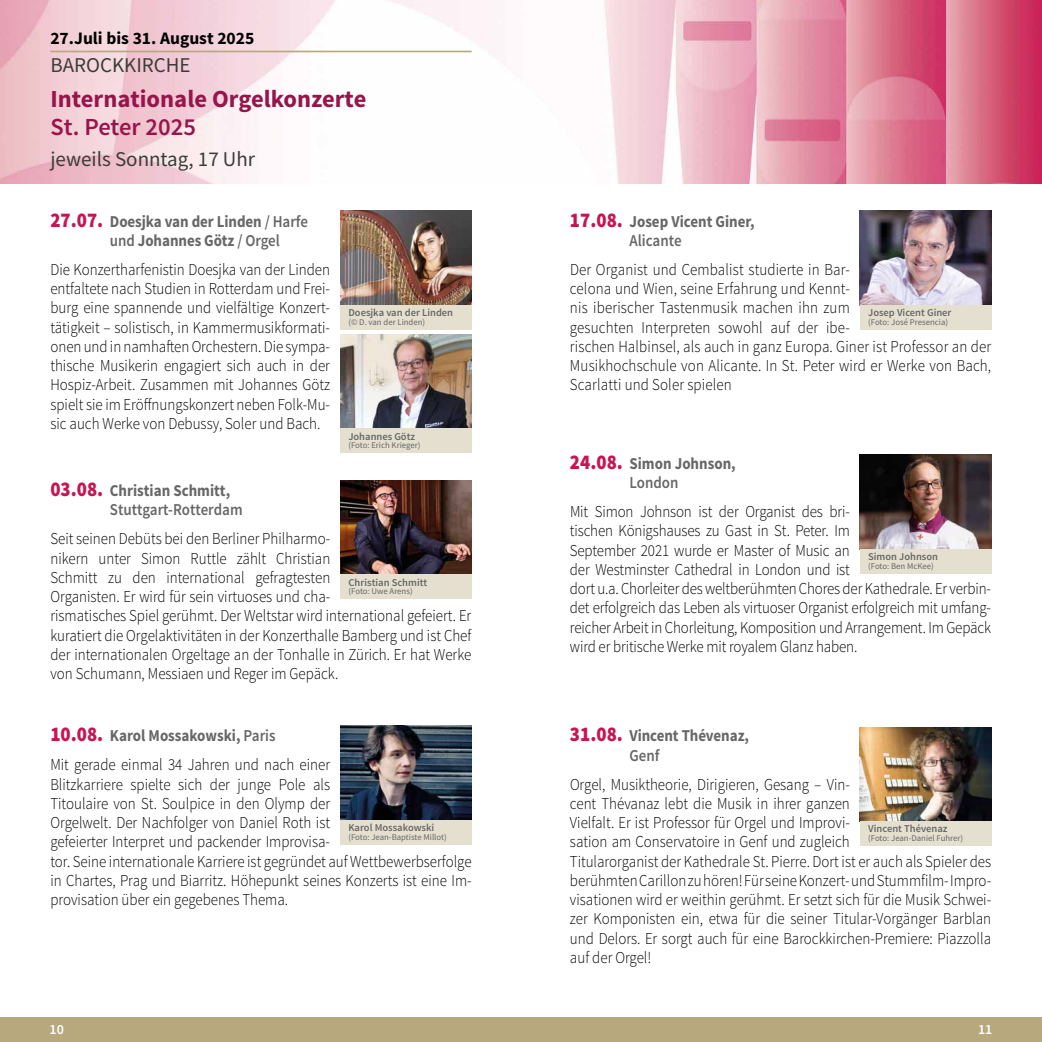
<style>
.page{position:relative;width:1042px;height:1042px;background:#fff}
.page>*{position:absolute;margin:0;border:0;box-sizing:border-box;transform-origin:0 0}
.t1{font:700 24.5px "Source Sans Pro";color:#96154b}
.t2{font:600 24.5px "Source Sans Pro";color:#96154b}
.t3{font:21px "Source Sans Pro";color:#3c3c3b}
.t4{font:700 17.5px "Source Sans Pro";color:#000}
.t5{font:300 16.62px/19.2px "Source Sans Pro";color:#000;scale:.9 1}
.t6{font:700 16.62px/19.2px "Source Sans Pro";letter-spacing:-.005em;color:#666766;scale:.9 1}
.t7{font:600 16.62px/19.2px "Source Sans Pro";color:#666766;scale:.9 1}
.t8{font:600 14px "Source Sans Pro";color:#fff}
.t9{font:600 10.5px "Source Sans Pro";color:#666766}
.t10{font:8.75px "Source Sans Pro";color:#666766}
.s1{font-weight:900;font-size:21px;color:#c71553}
.s2{font-weight:600}
.s3{font-weight:700}
.s4{font-weight:700;color:#666766}
.s5{font-weight:600;color:#666766}
</style>
<div class="page">
<div style="left:0;top:1017px;width:1042px;height:25px;background:#b7a87e"></div>
<img style="left:0;top:0;width:1042px;height:184px">
<hr style="left:50px;top:51px;width:421px;height:1px;background:#b7a87e">
<img style="left:340px;top:480px;width:131px;height:94px">
<div style="left:340px;top:574px;width:131px;height:25px;background:#e5dfd0"></div>
<img style="left:860px;top:211px;width:131px;height:94px">
<div style="left:860px;top:305px;width:131px;height:25px;background:#e5dfd0"></div>
<img style="left:860px;top:727px;width:131px;height:94px">
<div style="left:860px;top:821px;width:131px;height:25px;background:#e5dfd0"></div>
<img style="left:340px;top:211px;width:131px;height:94px">
<div style="left:340px;top:305px;width:131px;height:25px;background:#e5dfd0"></div>
<img style="left:340px;top:334px;width:131px;height:94px">
<div style="left:340px;top:428px;width:131px;height:25px;background:#e5dfd0"></div>
<img style="left:340px;top:725px;width:131px;height:95px">
<div style="left:340px;top:820px;width:131px;height:24px;background:#e5dfd0"></div>
<img style="left:860px;top:455px;width:131px;height:94px">
<div style="left:860px;top:549px;width:131px;height:25px;background:#e5dfd0"></div>
<p class="t4" style="left:50px;top:27px;width:205px">27.Juli bis 31. August 2025</p>
<p class="t3" style="left:50px;top:52px;width:142px">BAROCKKIRCHE</p>
<h1 class="t1" style="left:50px;top:83px;width:317px">Internationale Orgelkonzerte</h1>
<h1 class="t2" style="left:50px;top:111px;width:147px">St. Peter 2025</h1>
<p class="t3" style="left:50px;top:146px;width:206px">jeweils Sonntag, 17 Uhr</p>
<p class="t6" style="left:110px;top:212px;width:222px;text-indent:-60px"><span class="s1">27.07.</span> Doesjka van der Linden <span class="s2">/ Harfe und</span> Johannes Götz <span class="s2">/ Orgel</span></p>
<p class="t5" style="left:50px;top:260px;width:312px;text-align:justify">Die Konzertharfenistin Doesjka van der Linden entfaltete nach Studien in Rotterdam und Frei&shy;burg eine spannende und vielfältige Konzert&shy;tätigkeit – solistisch, in Kammermusikformati&shy;onen und in namhaften Orchestern. Die sympa&shy;thische Musikerin engagiert sich auch in der Hospiz-Arbeit. Zusammen mit Johannes Götz spielt sie im Eröffnungskonzert neben Folk-Mu&shy;sic auch Werke von Debussy, Soler und Bach.</p>
<p class="t9" style="left:348px;top:306px;width:106px">Doesjka van der Linden</p>
<p class="t10" style="left:348px;top:316px;width:78px">(© D. van der Linden)</p>
<p class="t9" style="left:348px;top:429px;width:68px">Johannes Götz</p>
<p class="t10" style="left:348px;top:440px;width:74px">(Foto: Erich Krieger)</p>
<p class="t7" style="left:110px;top:481px;width:149px;text-indent:-60px"><span class="s1">03.08.</span> <span class="s3">Christian Schmitt,<br></span>Stuttgart-Rotterdam</p>
<p class="t5" style="left:50px;top:529px;width:469px">Seit seinen Debüts bei den Berliner Philharmo-<br>nikern unter Simon Ruttle zählt Christian<br>Schmitt zu den international gefragtesten<br>Organisten. Er wird für sein virtuoses und cha-<br>rismatisches Spiel gerühmt. Der Weltstar wird international gefeiert. Er kuratiert die Orgelaktivitäten in der Konzerthalle Bamberg und ist Chef der internationalen Orgeltage an der Tonhalle in Zürich. Er hat Werke von Schumann, Messiaen und Reger im Gepäck.</p>
<p class="t9" style="left:349px;top:575px;width:80px">Christian Schmitt</p>
<p class="t10" style="left:349px;top:586px;width:66px">(Foto: Uwe Arens)</p>
<p class="t5" style="left:50px;top:721px;width:312px;line-height:28.9px"><span class="s1">10.08.</span> <span class="s4">Karol Mossakowski,</span> <span class="s5">Paris<br></span>Mit gerade einmal 34 Jahren und nach einer</p>
<p class="t5" style="left:50px;top:774px;width:469px">Blitzkarriere spielte sich der junge Pole als<br>Titoulaire von St. Soulpice in den Olymp der<br>Orgelwelt. Der Nachfolger von Daniel Roth ist<br>gefeierter Interpret und packender Improvisa-<br>tor. Seine internationale Karriere ist gegründet auf Wettbewerbserfolge in Chartes, Prag und Biarritz. Höhepunkt seines Konzerts ist eine Im&shy;provisation über ein gegebenes Thema.</p>
<p class="t9" style="left:348px;top:821px;width:87px">Karol Mossakowski</p>
<p class="t10" style="left:348px;top:831px;width:100px">(Foto: Jean-Baptiste Millot)</p>
<p class="t6" style="left:629px;top:212px;width:141px;text-indent:-60px"><span class="s1">17.08.</span> Josep Vicent Giner,<br><span class="s2">Alicante</span></p>
<p class="t5" style="left:570px;top:260px;width:469px">Der Organist und Cembalist studierte in Bar-<br>celona und Wien, seine Erfahrung und Kennt-<br>nis iberischer Tastenmusik machen ihn zum<br>gesuchten Interpreten sowohl auf der ibe-<br>rischen Halbinsel, als auch in ganz Europa. Giner ist Professor an der Musikhochschule von Alicante. In St. Peter wird er Werke von Bach, Scarlatti und Soler spielen</p>
<p class="t9" style="left:868px;top:306px;width:85px">Josep Vicent Giner</p>
<p class="t10" style="left:868px;top:316px;width:81px">(Foto: José Presencia)</p>
<p class="t6" style="left:570px;top:454px;width:186px;text-align:center"><span class="s1">24.08.</span> Simon Johnson,<br><span class="s2">London</span></p>
<p class="t5" style="left:570px;top:502px;width:469px">Mit Simon Johnson ist der Organist des bri-<br>tischen Königshauses zu Gast in St. Peter. Im<br>September 2021 wurde er Master of Music an<br>der Westminster Cathedral in London und ist<br>dort u.a. Chorleiter des weltberühmten Chores der Kathedrale. Er verbin&shy;det erfolgreich das Leben als virtuoser Organist erfolgreich mit umfang&shy;reicher Arbeit in Chorleitung, Komposition und Arrangement. Im Gepäck wird er britische Werke mit royalem Glanz haben.</p>
<p class="t9" style="left:868px;top:550px;width:71px">Simon Johnson</p>
<p class="t10" style="left:868px;top:560px;width:67px">(Foto: Ben McKee)</p>
<p class="t6" style="left:629px;top:727px;width:134px;text-indent:-60px"><span class="s1">31.08.</span> Vincent Thévenaz,<br><span class="s2">Genf</span></p>
<p class="t5" style="left:570px;top:774px;width:469px">Orgel, Musiktheorie, Dirigieren, Gesang – Vin-<br>cent Thévanaz lebt die Musik in ihrer ganzen<br>Vielfalt. Er ist Professor für Orgel und Improvi-<br>sation am Conservatoire in Genf und zugleich<br>Titularorganist der Kathedrale St. Pierre. Dort ist er auch als Spieler des berühmten Carillon zu hören! Für seine Konzert- und Stummfilm- Impro&shy;visationen wird er weithin gerühmt. Er setzt sich für die Musik Schwei&shy;zer Komponisten ein, etwa für die seiner Titular-Vorgänger Barblan und Delors. Er sorgt auch für eine Barockkirchen-Premiere: Piazzolla auf der Orgel!</p>
<p class="t9" style="left:868px;top:822px;width:81px">Vincent Thévenaz</p>
<p class="t10" style="left:868px;top:832px;width:97px">(Foto: Jean-Daniel Fuhrer)</p>
<p class="t8" style="left:50px;top:1020px;width:16px">10</p>
<p class="t8" style="left:978px;top:1020px;width:16px">11</p>
</div>
